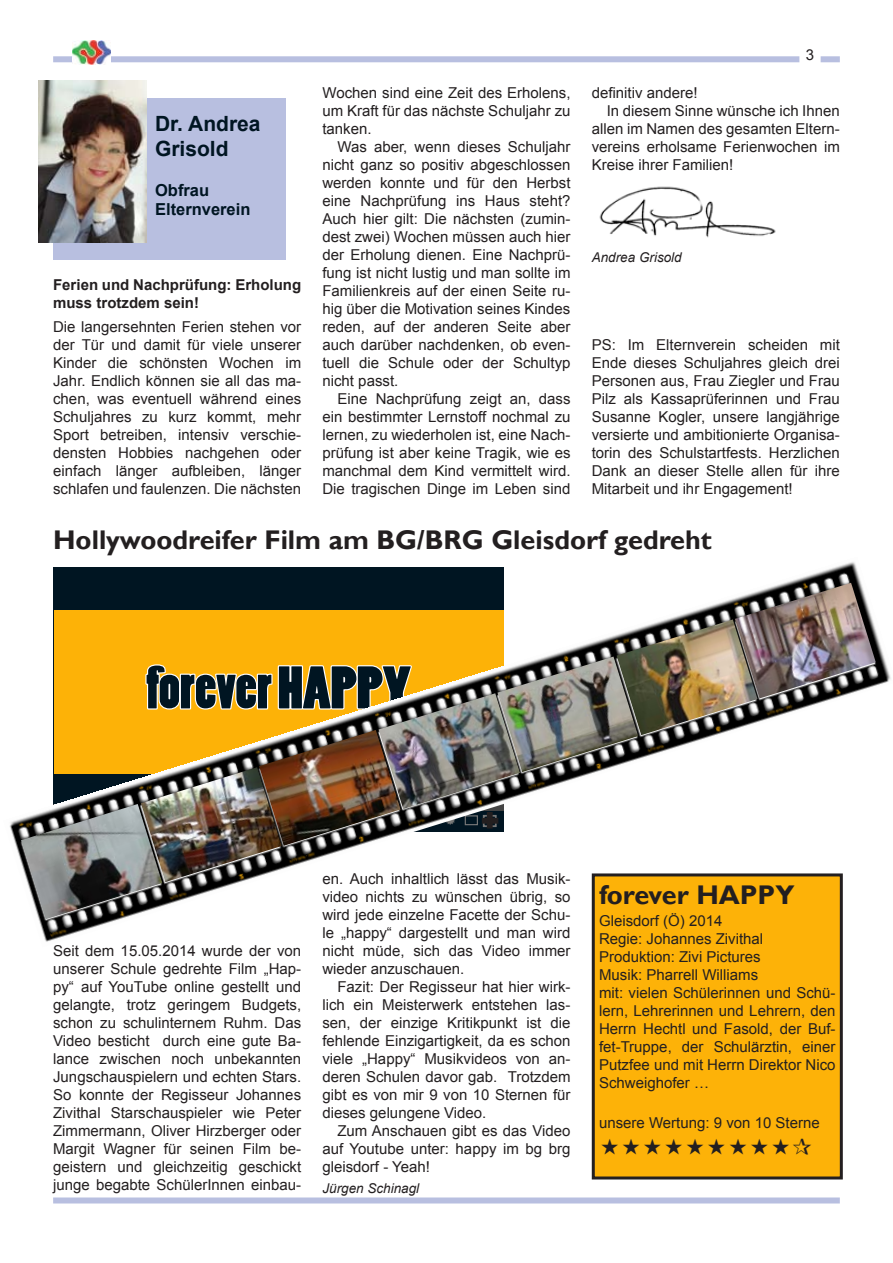
<style>
.page{position:relative;width:893px;height:1263px;background:#fff}
.page>*{position:absolute;margin:0;border:0;box-sizing:border-box;transform-origin:0 0}
.t1{font:56.1px "Poplar Std";color:#001522}
.t2{font:700 27px "Gill Sans";color:#231f20}
.t3{font:700 21px/25.2px "Arial";color:#001522}
.t4{font:700 16.5px/19.8px "Arial";color:#001522}
.t5{font:15px/18px "Arial";color:#231f20;text-align:justify}
.t6{font:700 15px/18px "Arial";color:#231f20}
.t7{font:italic 13.5px "Arial";color:#231f20}
</style>
<div class="page">
<div style="left:53px;top:56px;width:787px;height:6px;background:#b8bfe0"></div>
<img style="left:72px;top:41px;width:38px;height:24px">
<div style="left:800px;top:44px;width:20px;height:24px;background:#fff"></div>
<div style="left:53px;top:1197px;width:787px;height:6px;background:#b8bfe0"></div>
<div style="left:53px;top:98px;width:233px;height:162px;background:#b8bfe0"></div>
<img style="left:38px;top:81px;width:109px;height:162px">
<img style="left:599px;top:186px;width:177px;height:52px">
<div style="left:593px;top:875px;width:248px;height:303px;background:#fdb208"></div>
<div style="left:592px;top:873px;width:251px;height:306px;border:3px solid #231f20"></div>
<img style="left:9px;top:562px;width:882px;height:385px">
<img style="left:21px;top:804px;width:141px;height:115px">
<img style="left:259px;top:730px;width:141px;height:116px">
<img style="left:141px;top:767px;width:141px;height:115px">
<img style="left:616px;top:619px;width:141px;height:116px">
<img style="left:735px;top:583px;width:141px;height:115px">
<img style="left:379px;top:693px;width:141px;height:116px">
<img style="left:497px;top:656px;width:141px;height:116px">
<svg style="left:67px;top:804px;width:37px;height:21px"></svg>
<svg style="left:425px;top:816px;width:9px;height:9px"></svg>
<svg style="left:445px;top:815px;width:11px;height:10px"></svg>
<h3 class="t3" style="left:155px;top:112px;width:107px">Dr. Andrea<br>Grisold</h3>
<p class="t4" style="left:155px;top:180px;width:97px">Obfrau<br>Elternverein</p>
<p class="t6" style="left:53px;top:277px;width:250px">Ferien und Nachprüfung: Erholung muss trotzdem sein!</p>
<p class="t5" style="left:53px;top:317px;width:250px">Die langersehnten Ferien stehen vor der Tür und damit für viele unserer Kinder die schönsten Wochen im Jahr. Endlich können sie all das ma&shy;chen, was eventuell während eines Schuljahres zu kurz kommt, mehr Sport betreiben, intensiv verschie&shy;densten Hobbies nachgehen oder einfach länger aufbleiben, länger schlafen und faulenzen. Die nächsten</p>
<p class="t5" style="left:322px;top:84px;width:250px">Wochen sind eine Zeit des Erholens, um Kraft für das nächste Schuljahr zu tanken.</p>
<p class="t5" style="left:322px;top:138px;width:250px;text-indent:15px">Was aber, wenn dieses Schuljahr nicht ganz so positiv abgeschlossen werden konnte und für den Herbst eine Nachprüfung ins Haus steht?<br>Auch hier gilt: Die nächsten (zumin&shy;dest zwei) Wochen müssen auch hier der Erholung dienen. Eine Nachprü&shy;fung ist nicht lustig und man sollte im Familienkreis auf der einen Seite ru&shy;hig über die Motivation seines Kindes reden, auf der anderen Seite aber auch darüber nachdenken, ob even&shy;tuell die Schule oder der Schultyp nicht passt.</p>
<p class="t5" style="left:322px;top:390px;width:250px;text-indent:15px">Eine Nachprüfung zeigt an, dass ein bestimmter Lernstoff nochmal zu lernen, zu wiederholen ist, eine Nach&shy;prüfung ist aber keine Tragik, wie es manchmal dem Kind vermittelt wird.<br>Die tragischen Dinge im Leben sind</p>
<p class="t5" style="left:806px;top:46px;width:10px">3</p>
<p class="t5" style="left:592px;top:84px;width:107px">definitiv andere!</p>
<p class="t5" style="left:607px;top:102px;width:235px">In diesem Sinne wünsche ich Ihnen</p>
<p class="t5" style="left:592px;top:120px;width:250px">allen im Namen des gesamten Eltern-</p>
<p class="t5" style="left:592px;top:138px;width:250px">vereins erholsame Ferienwochen im</p>
<p class="t5" style="left:592px;top:156px;width:143px">Kreise ihrer Familien!</p>
<p class="t7" style="left:592px;top:249px;width:92px">Andrea Grisold</p>
<p class="t5" style="left:592px;top:336px;width:250px">PS: Im Elternverein scheiden mit Ende dieses Schuljahres gleich drei Personen aus, Frau Ziegler und Frau Pilz als Kassaprüferinnen und Frau Susanne Kogler, unsere langjährige versierte und ambitionierte Organisa&shy;torin des Schulstartfests. Herzlichen Dank an dieser Stelle allen für ihre Mitarbeit und ihr Engagement!</p>
<h2 class="t2" style="left:53px;top:523px;width:660px">Hollywoodreifer Film am BG/BRG Gleisdorf gedreht</h2>
<h1 class="t1" style="left:146px;top:657px;width:266px">forever HAPPY</h1>
<p class="t5" style="left:53px;top:942px;width:250px">Seit dem 15.05.2014 wurde der von unserer Schule gedrehte Film „Hap&shy;py“ auf YouTube online gestellt und gelangte, trotz geringem Budgets, schon zu schulinternem Ruhm. Das Video besticht durch eine gute Ba&shy;lance zwischen noch unbekannten Jungschauspielern und echten Stars.<br>So konnte der Regisseur Johannes Zivithal Starschauspieler wie Peter Zimmermann, Oliver Hirzberger oder Margit Wagner für seinen Film be&shy;geistern und gleichzeitig geschickt junge begabte SchülerInnen einbau-</p>
<p class="t5" style="left:322px;top:870px;width:250px">en. Auch inhaltlich lässt das Musik&shy;video nichts zu wünschen übrig, so wird jede einzelne Facette der Schu&shy;le „happy“ dargestellt und man wird nicht müde, sich das Video immer wieder anzuschauen.</p>
<p class="t5" style="left:322px;top:978px;width:250px;text-indent:15px">Fazit: Der Regisseur hat hier wirk&shy;lich ein Meisterwerk entstehen las&shy;sen, der einzige Kritikpunkt ist die fehlende Einzigartigkeit, da es schon viele „Happy“ Musikvideos von an&shy;deren Schulen davor gab. Trotzdem gibt es von mir 9 von 10 Sternen für dieses gelungene Video.</p>
<p class="t5" style="left:322px;top:1122px;width:250px;text-indent:15px">Zum Anschauen gibt es das Video auf Youtube unter: happy im bg brg gleisdorf - Yeah!</p>
<p class="t7" style="left:322px;top:1179px;width:98px">Jürgen Schinagl</p>
<h2 class="t2" style="left:599px;top:878px;width:197px">forever HAPPY</h2>
<p class="t5" style="left:599px;top:912px;width:238px;text-align:left">Gleisdorf (Ö) 2014<br>Regie: Johannes Zivithal<br>Produktion: Zivi Pictures<br>Musik: Pharrell Williams<br>mit: vielen Schülerinnen und Schü&shy;lern, Lehrerinnen und Lehrern, den<br>Herrn Hechtl und Fasold, der Buf&shy;fet-Truppe, der Schulärztin, einer<br>Putzfee und mit Herrn Direktor Nico<br>Schweighofer …</p>
<p class="t5" style="left:599px;top:1113px;width:222px">unsere Wertung: 9 von 10 Sterne</p>
</div>
